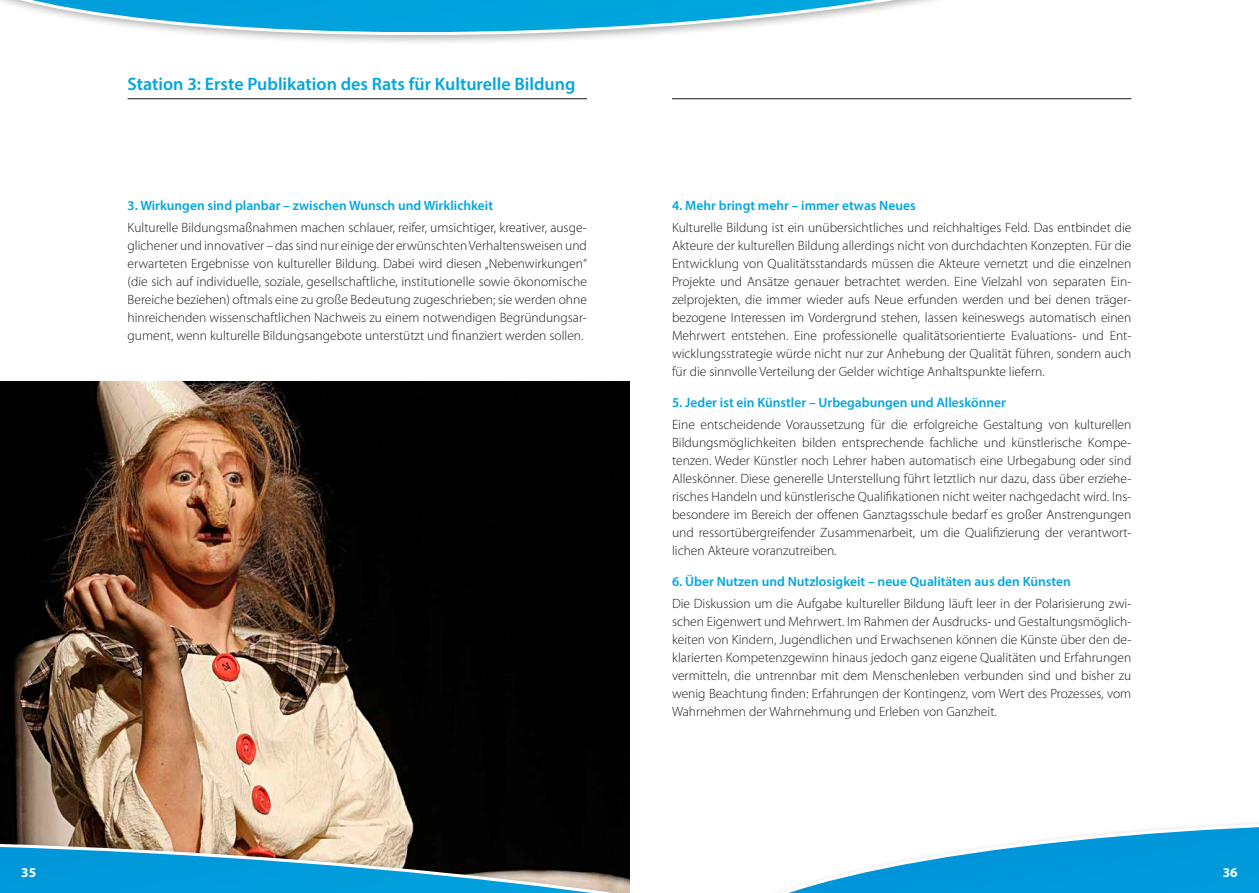
<style>
.page{position:relative;width:1259px;height:893px;background:#fff}
.page>*{position:absolute;margin:0;border:0;box-sizing:border-box;transform-origin:0 0}
.t1{font:600 18px "Myriad Pro";color:#00a6de}
.t2{font:300 13.5px/18px "Myriad Pro";color:#1a171c;text-align:justify}
.t3{font:600 13.5px "Myriad Pro";color:#00a6de}
.t4{font:700 13.5px "Myriad Pro";color:#fff}
</style>
<div class="page">
<hr style="left:128px;top:98px;width:459px;height:1px;background:#1a171c">
<hr style="left:672px;top:98px;width:459px;height:1px;background:#1a171c">
<img style="left:0;top:382px;width:629px;height:447px">
<svg style="left:0;top:0;width:936px;height:42px"></svg>
<svg style="left:917px;top:823px;width:342px;height:70px"></svg>
<svg style="left:0;top:829px;width:907px;height:64px"></svg>
<h1 class="t1" style="left:128px;top:73px;width:449px">Station 3: Erste Publikation des Rats für Kulturelle Bildung</h1>
<p class="t3" style="left:128px;top:197px;width:367px">3. Wirkungen sind planbar – zwischen Wunsch und Wirklichkeit</p>
<p class="t2" style="left:128px;top:219px;width:461px">Kulturelle Bildungsmaßnahmen machen schlauer, reifer, umsichtiger, kreativer, ausge&shy;glichener und innovativer – das sind nur einige der erwünschten Verhaltensweisen und erwarteten Ergebnisse von kultureller Bildung. Dabei wird diesen „Nebenwirkungen“ (die sich auf individuelle, soziale, gesellschaftliche, institutionelle sowie ökonomische Bereiche beziehen) oftmals eine zu große Bedeutung zugeschrieben; sie werden ohne hinreichenden wissenschaftlichen Nachweis zu einem notwendigen Begründungsar&shy;gument, wenn kulturelle Bildungsangebote unterstützt und finanziert werden sollen.</p>
<p class="t3" style="left:672px;top:197px;width:245px">4. Mehr bringt mehr – immer etwas Neues</p>
<p class="t2" style="left:672px;top:219px;width:461px">Kulturelle Bildung ist ein unübersichtliches und reichhaltiges Feld. Das entbindet die Akteure der kulturellen Bildung allerdings nicht von durchdachten Konzepten. Für die Entwicklung von Qualitätsstandards müssen die Akteure vernetzt und die einzelnen Projekte und Ansätze genauer betrachtet werden. Eine Vielzahl von separaten Ein&shy;zelprojekten, die immer wieder aufs Neue erfunden werden und bei denen träger&shy;bezogene Interessen im Vordergrund stehen, lassen keineswegs automatisch einen Mehrwert entstehen. Eine professionelle qualitätsorientierte Evaluations- und Ent&shy;wicklungsstrategie würde nicht nur zur Anhebung der Qualität führen, sondern auch für die sinnvolle Verteilung der Gelder wichtige Anhaltspunkte liefern.</p>
<p class="t3" style="left:672px;top:394px;width:335px">5. Jeder ist ein Künstler – Urbegabungen und Alleskönner</p>
<p class="t2" style="left:672px;top:416px;width:461px">Eine entscheidende Voraussetzung für die erfolgreiche Gestaltung von kulturellen Bildungsmöglichkeiten bilden entsprechende fachliche und künstlerische Kompe&shy;tenzen. Weder Künstler noch Lehrer haben automatisch eine Urbegabung oder sind Alleskönner. Diese generelle Unterstellung führt letztlich nur dazu, dass über erziehe&shy;risches Handeln und künstlerische Qualifikationen nicht weiter nachgedacht wird. Ins&shy;besondere im Bereich der offenen Ganztagsschule bedarf es großer Anstrengungen und ressortübergreifender Zusammenarbeit, um die Qualifizierung der verantwort&shy;lichen Akteure voranzutreiben.</p>
<p class="t3" style="left:672px;top:573px;width:400px">6. Über Nutzen und Nutzlosigkeit – neue Qualitäten aus den Künsten</p>
<p class="t2" style="left:672px;top:594px;width:461px">Die Diskussion um die Aufgabe kultureller Bildung läuft leer in der Polarisierung zwi&shy;schen Eigenwert und Mehrwert. Im Rahmen der Ausdrucks- und Gestaltungsmöglich&shy;keiten von Kindern, Jugendlichen und Erwachsenen können die Künste über den de&shy;klarierten Kompetenzgewinn hinaus jedoch ganz eigene Qualitäten und Erfahrungen vermitteln, die untrennbar mit dem Menschenleben verbunden sind und bisher zu wenig Beachtung finden: Erfahrungen der Kontingenz, vom Wert des Prozesses, vom Wahrnehmen der Wahrnehmung und Erleben von Ganzheit.</p>
<p class="t4" style="left:21px;top:864px;width:16px">35</p>
<p class="t4" style="left:1222px;top:864px;width:16px">36</p>
</div>
